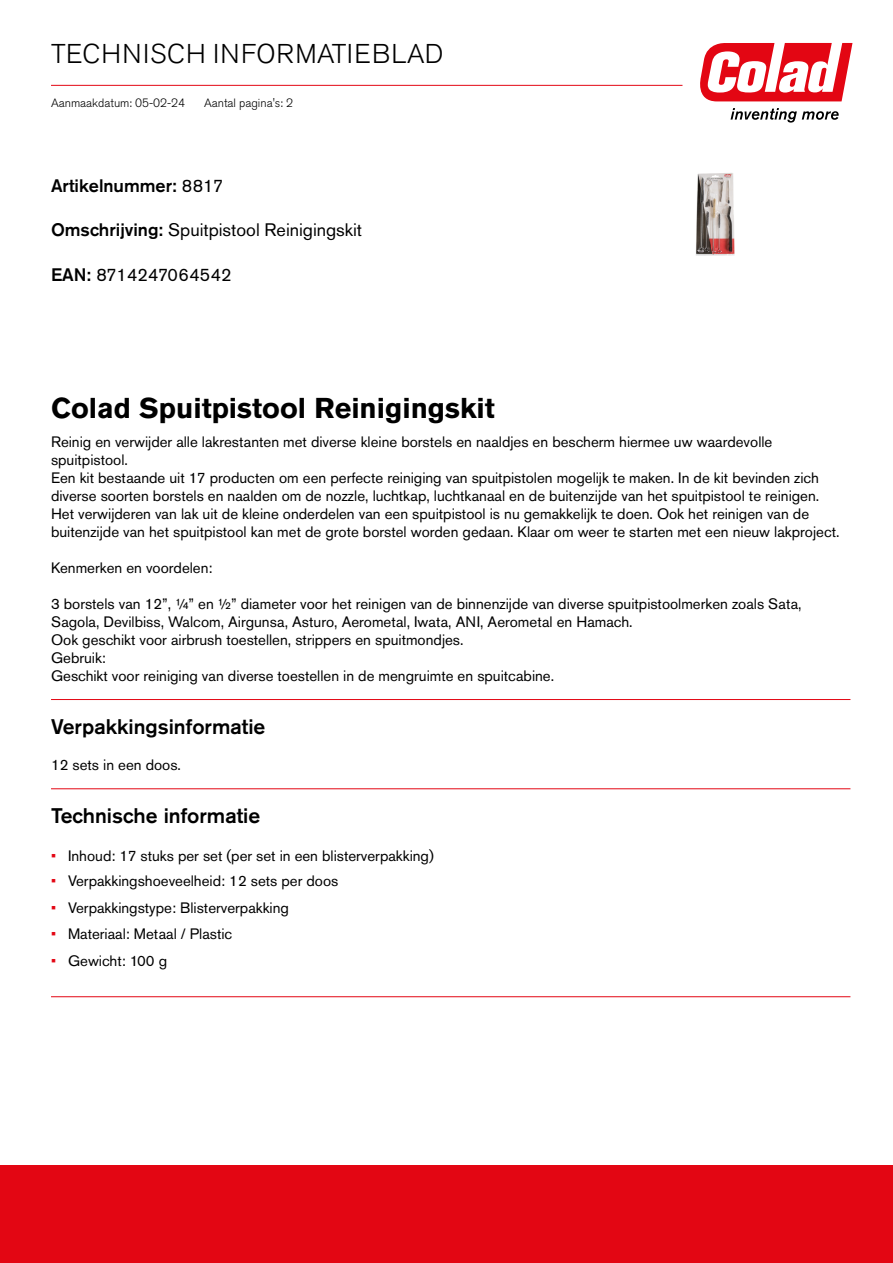
<style>
.page{position:relative;width:893px;height:1263px;background:#fff}
.page>*{position:absolute;margin:0;border:0;box-sizing:border-box;transform-origin:0 0}
.t1{font:700 28.5px "Akzidenz Grotesk Pro";color:#000}
.t2{font:300 27px "Akzidenz Grotesk Pro";letter-spacing:.03em;color:#000}
.t3{font:500 21px "Akzidenz Grotesk Pro";color:#000}
.t4{font:18px "Akzidenz Grotesk Pro";color:#000}
.t5{font:500 18px "Akzidenz Grotesk Pro";color:#000}
.t6{font:15px/18px "Akzidenz Grotesk Pro";color:#000}
.t7{font:300 12px "Akzidenz Grotesk Pro";color:#000}
.s1{font-weight:400}
.s2{font-weight:500}
.s3{color:#e30613}
</style>
<div class="page">
<svg style="left:700px;top:43px;width:152px;height:58px"></svg>
<svg style="left:731px;top:108px;width:108px;height:15px"></svg>
<hr style="left:51px;top:85px;width:631px;height:1px;background:#e30613">
<div style="left:0;top:1165px;width:893px;height:98px;background:#e30613"></div>
<hr style="left:51px;top:699px;width:799px;height:1px;background:#e30613">
<hr style="left:51px;top:788px;width:799px;height:1px;background:#e30613">
<hr style="left:51px;top:996px;width:799px;height:1px;background:#e30613">
<img style="left:696px;top:173px;width:39px;height:83px">
<h2 class="t2" style="left:51px;top:36px;width:394px">TECHNISCH INFORMATIEBLAD</h2>
<p class="t7" style="left:204px;top:95px;width:90px">Aantal pagina's: 2</p>
<p class="t7" style="left:51px;top:95px;width:136px">Aanmaakdatum: 05-02-24</p>
<p class="t5" style="left:51px;top:174px;width:174px">Artikelnummer: <span class="s1">8817</span></p>
<p class="t4" style="left:51px;top:218px;width:313px"><span class="s2">Omschrijving:</span> Spuitpistool Reinigingskit</p>
<p class="t4" style="left:51px;top:263px;width:182px"><span class="s2">EAN:</span> 8714247064542</p>
<h1 class="t1" style="left:51px;top:389px;width:445px">Colad Spuitpistool Reinigingskit</h1>
<p class="t6" style="left:51px;top:432px;width:790px">Reinig en verwijder alle lakrestanten met diverse kleine borstels en naaldjes en bescherm hiermee uw waardevolle spuitpistool.<br>Een kit bestaande uit 17 producten om een perfecte reiniging van spuitpistolen mogelijk te maken. In de kit bevinden zich diverse soorten borstels en naalden om de nozzle, luchtkap, luchtkanaal en de buitenzijde van het spuitpistool te reinigen.<br>Het verwijderen van lak uit de kleine onderdelen van een spuitpistool is nu gemakkelijk te doen. Ook het reinigen van de buitenzijde van het spuitpistool kan met de grote borstel worden gedaan. Klaar om weer te starten met een nieuw lakproject.</p>
<p class="t6" style="left:51px;top:558px;width:163px">Kenmerken en voordelen:</p>
<p class="t6" style="left:51px;top:594px;width:752px">3 borstels van 12”, ¼” en ½” diameter voor het reinigen van de binnenzijde van diverse spuitpistoolmerken zoals Sata, Sagola, Devilbiss, Walcom, Airgunsa, Asturo, Aerometal, Iwata, ANI, Aerometal en Hamach.<br>Ook geschikt voor airbrush toestellen, strippers en spuitmondjes.<br>Gebruik:<br>Geschikt voor reiniging van diverse toestellen in de mengruimte en spuitcabine.</p>
<h3 class="t3" style="left:51px;top:713px;width:216px">Verpakkingsinformatie</h3>
<p class="t6" style="left:51px;top:756px;width:132px">12 sets in een doos.</p>
<h3 class="t3" style="left:51px;top:802px;width:211px">Technische informatie</h3>
<p class="t6" style="left:51px;top:846px;width:384px"><span class="s3">•</span> Inhoud: 17 stuks per set (per set in een blisterverpakking)</p>
<p class="t6" style="left:51px;top:872px;width:289px"><span class="s3">•</span> Verpakkingshoeveelheid: 12 sets per doos</p>
<p class="t6" style="left:51px;top:898px;width:239px"><span class="s3">•</span> Verpakkingstype: Blisterverpakking</p>
<p class="t6" style="left:51px;top:925px;width:183px"><span class="s3">•</span> Materiaal: Metaal / Plastic</p>
<p class="t6" style="left:51px;top:952px;width:118px"><span class="s3">•</span> Gewicht: 100 g</p>
</div>
